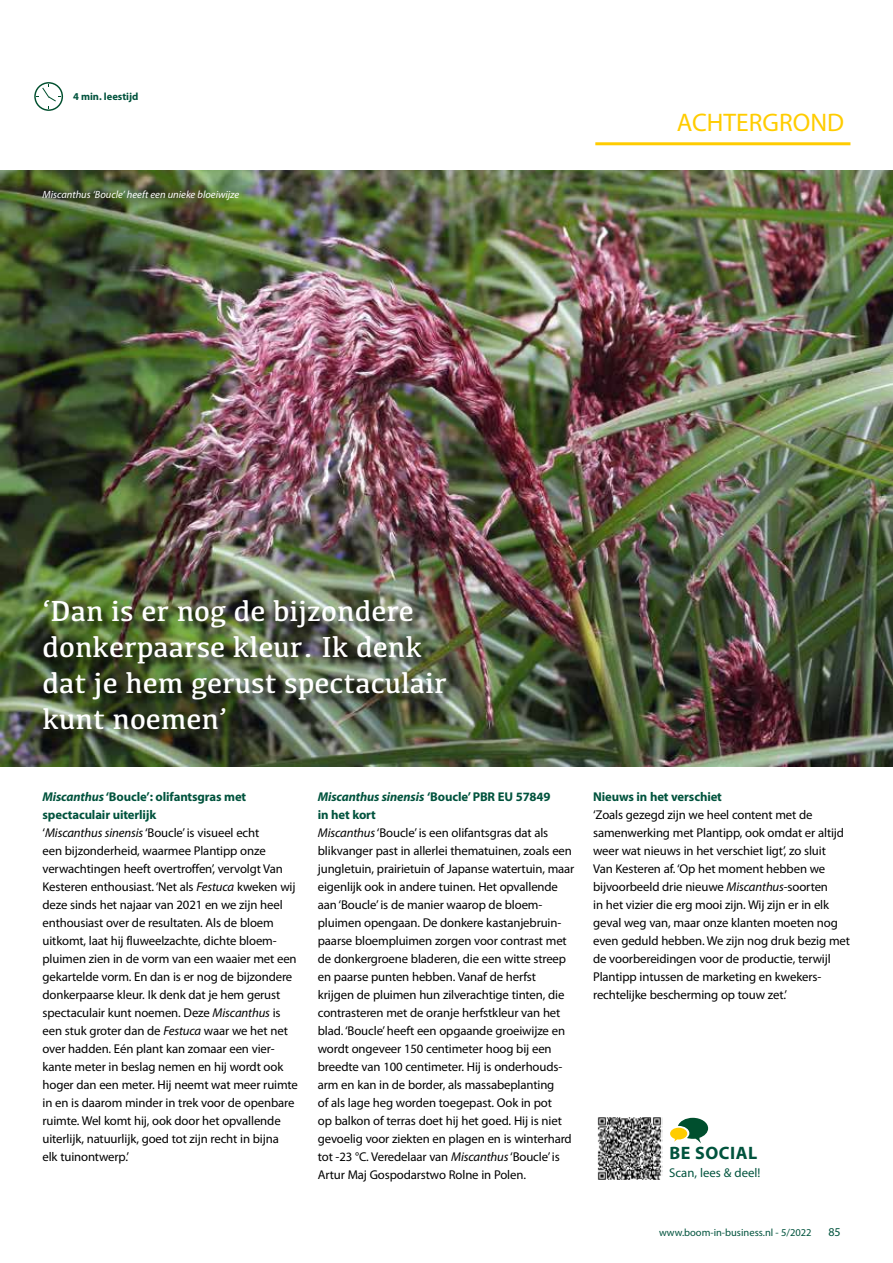
<style>
.page{position:relative;width:893px;height:1263px;background:#fff}
.page>*{position:absolute;margin:0;border:0;box-sizing:border-box;transform-origin:0 0}
.t1{font:30px/36px "Kefa";color:#fff}
.t2{font:25.5px "Myriad Pro";color:#fc0}
.t3{font:700 18px "Myriad Pro";letter-spacing:.03em;color:#00533d}
.t4{font:12.75px/18px "Myriad Pro";letter-spacing:-.01em;color:#000}
.t5{font:700 12.75px "Myriad Pro";letter-spacing:-.01em;color:#00533d}
.t6{font:12.75px "Myriad Pro";color:#00533d}
.t7{font:12px "Myriad Pro";color:#00533d}
.t8{font:italic 10.5px "Myriad Pro";color:#fff}
.t9{font:10.5px "Myriad Pro";color:#00533d}
.t10{font:700 10.5px "Myriad Pro";color:#00533d}
.s1{font-weight:700;font-style:italic;color:#00533d}
.s2{font-weight:700;color:#00533d}
.s3{font-style:italic}
</style>
<div class="page">
<hr style="left:595px;top:142px;width:255px;height:3px;background:#fc0">
<svg style="left:34px;top:82px;width:29px;height:29px"></svg>
<img style="left:0;top:170px;width:893px;height:597px">
<div style="left:45px;top:602px;width:412px;height:138px;background:#000;opacity:.75"></div>
<img style="left:598px;top:1117px;width:64px;height:62px">
<svg style="left:670px;top:1118px;width:38px;height:25px"></svg>
<p class="t10" style="left:73px;top:90px;width:67px">4 min. leestijd</p>
<p class="t8" style="left:43px;top:188px;width:198px">Miscanthus ‘Boucle’ heeft een unieke bloeiwijze</p>
<h1 class="t1" style="left:43px;top:592px;width:406px">‘Dan is er nog de bijzondere donkerpaarse kleur. Ik denk dat je hem gerust spectaculair kunt noemen’</h1>
<h2 class="t2" style="left:677px;top:107px;width:169px">ACHTERGROND</h2>
<p class="t4" style="left:43px;top:788px;width:257px"><span class="s1">Miscanthus</span> <span class="s2">‘Boucle’: olifantsgras met spectaculair uiterlijk<br></span>‘<span class="s3">Miscanthus sinensis</span> ‘Boucle’ is visueel echt<br>een bijzonderheid, waarmee Plantipp onze verwachtingen heeft overtroffen’, vervolgt Van Kesteren enthousiast. ‘Net als <span class="s3">Festuca</span> kweken wij deze sinds het najaar van 2021 en we zijn heel enthousiast over de resultaten. Als de bloem uitkomt, laat hij fluweelzachte, dichte bloem&shy;pluimen zien in de vorm van een waaier met een gekartelde vorm. En dan is er nog de bijzondere donkerpaarse kleur. Ik denk dat je hem gerust spectaculair kunt noemen. Deze <span class="s3">Miscanthus</span> is een stuk groter dan de <span class="s3">Festuca</span> waar we het net over hadden. Eén plant kan zomaar een vier&shy;kante meter in beslag nemen en hij wordt ook hoger dan een meter. Hij neemt wat meer ruimte in en is daarom minder in trek voor de openbare ruimte. Wel komt hij, ook door het opvallende uiterlijk, natuurlijk, goed tot zijn recht in bijna<br>elk tuinontwerp.’</p>
<p class="t4" style="left:318px;top:788px;width:258px"><span class="s1">Miscanthus sinensis</span> <span class="s2">‘Boucle’ PBR EU 57849<br>in het kort<br></span><span class="s3">Miscanthus</span> ‘Boucle’ is een olifantsgras dat als blikvanger past in allerlei thematuinen, zoals een jungletuin, prairietuin of Japanse watertuin, maar eigenlijk ook in andere tuinen. Het opvallende aan ‘Boucle’ is de manier waarop de bloem&shy;pluimen opengaan. De donkere kastanjebruin&shy;paarse bloempluimen zorgen voor contrast met de donkergroene bladeren, die een witte streep en paarse punten hebben. Vanaf de herfst krijgen de pluimen hun zilverachtige tinten, die contrasteren met de oranje herfstkleur van het blad. ‘Boucle’ heeft een opgaande groeiwijze en wordt ongeveer 150 centimeter hoog bij een breedte van 100 centimeter. Hij is onderhouds&shy;arm en kan in de border, als massabeplanting<br>of als lage heg worden toegepast. Ook in pot<br>op balkon of terras doet hij het goed. Hij is niet gevoelig voor ziekten en plagen en is winterhard tot -23 °C. Veredelaar van <span class="s3">Miscanthus</span> ‘Boucle’ is Artur Maj Gospodarstwo Rolne in Polen.</p>
<p class="t5" style="left:593px;top:789px;width:130px">Nieuws in het verschiet</p>
<p class="t4" style="left:593px;top:806px;width:258px">‘Zoals gezegd zijn we heel content met de samenwerking met Plantipp, ook omdat er altijd weer wat nieuws in het verschiet ligt’, zo sluit<br>Van Kesteren af. ‘Op het moment hebben we bijvoorbeeld drie nieuwe <span class="s3">Miscanthus</span>-soorten<br>in het vizier die erg mooi zijn. Wij zijn er in elk geval weg van, maar onze klanten moeten nog even geduld hebben. We zijn nog druk bezig met de voorbereidingen voor de productie, terwijl Plantipp intussen de marketing en kwekers&shy;rechtelijke bescherming op touw zet.’</p>
<h3 class="t3" style="left:669px;top:1141px;width:89px">BE SOCIAL</h3>
<p class="t6" style="left:669px;top:1165px;width:93px">Scan, lees &amp; deel!</p>
<p class="t9" style="left:659px;top:1226px;width:154px">www.boom-in-business.nl - 5/2022</p>
<p class="t7" style="left:828px;top:1224px;width:14px">85</p>
</div>
